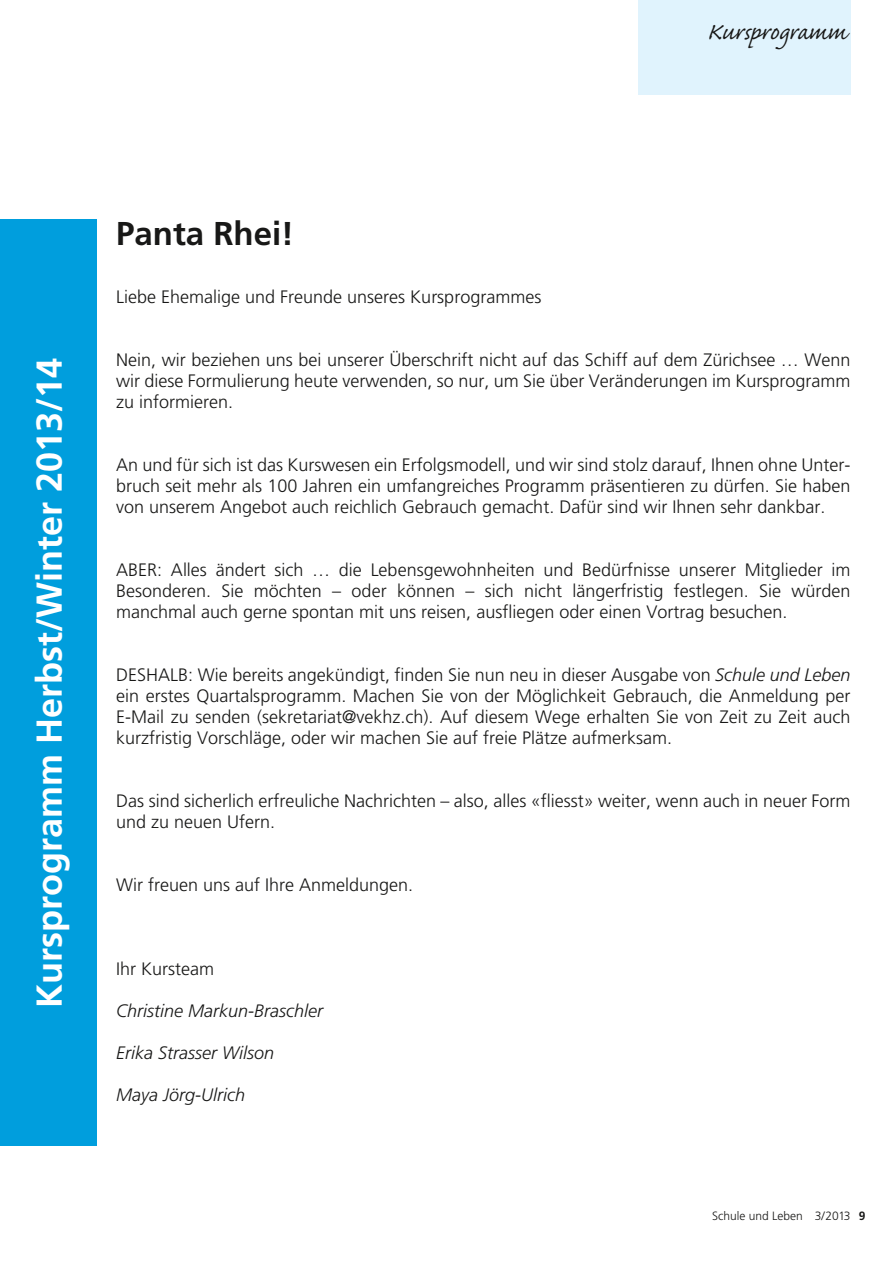
<style>
.page{position:relative;width:893px;height:1263px;background:#fff}
.page>*{position:absolute;margin:0;border:0;box-sizing:border-box;transform-origin:0 0}
.t1{font:700 36px "Frutiger";color:#fff}
.t2{font:700 33px "Frutiger";color:#181817}
.t3{font:30px "Caflisch Script";color:#181817}
.t4{font:300 18px/21px "Frutiger";color:#181817;text-align:justify}
.t5{font:italic 300 18px "Frutiger";color:#181817}
.t6{font:300 12px "Frutiger";color:#181817}
.s1{font-style:italic}
.s2{font-weight:700}
</style>
<div class="page">
<div style="left:638px;top:0;width:212px;height:94px;background:#e0f3fd"></div>
<div style="left:0;top:220px;width:96px;height:926px;background:#009edd"></div>
<h3 class="t3" style="left:707px;top:16px;width:141px">Kursprogramm</h3>
<h1 class="t1" style="left:28px;top:1008px;width:652px;rotate:-90deg">Kursprogramm Herbst/Winter 2013/14</h1>
<h2 class="t2" style="left:116px;top:214px;width:179px">Panta Rhei!</h2>
<p class="t4" style="left:116px;top:287px;width:427px">Liebe Ehemalige und Freunde unseres Kursprogrammes</p>
<p class="t4" style="left:116px;top:350px;width:736px">Nein, wir beziehen uns bei unserer Überschrift nicht auf das Schiff auf dem Zürichsee … Wenn wir diese Formulierung heute verwenden, so nur, um Sie über Veränderungen im Kursprogramm zu informieren.</p>
<p class="t4" style="left:116px;top:455px;width:736px">An und für sich ist das Kurswesen ein Erfolgsmodell, und wir sind stolz darauf, Ihnen ohne Unter&shy;bruch seit mehr als 100 Jahren ein umfangreiches Programm präsentieren zu dürfen. Sie haben von unserem Angebot auch reichlich Gebrauch gemacht. Dafür sind wir Ihnen sehr dankbar.</p>
<p class="t4" style="left:116px;top:560px;width:736px">ABER: Alles ändert sich … die Lebensgewohnheiten und Bedürfnisse unserer Mitglieder im Besonderen. Sie möchten – oder können – sich nicht längerfristig festlegen. Sie würden manchmal auch gerne spontan mit uns reisen, ausfliegen oder einen Vortrag besuchen.</p>
<p class="t4" style="left:116px;top:665px;width:736px">DESHALB: Wie bereits angekündigt, finden Sie nun neu in dieser Ausgabe von <span class="s1">Schule und Leben </span>ein erstes Quartalsprogramm. Machen Sie von der Möglichkeit Gebrauch, die Anmeldung per E-Mail zu senden (sekretariat@vekhz.ch). Auf diesem Wege erhalten Sie von Zeit zu Zeit auch kurzfristig Vorschläge, oder wir machen Sie auf freie Plätze aufmerksam.</p>
<p class="t4" style="left:116px;top:791px;width:736px">Das sind sicherlich erfreuliche Nachrichten – also, alles «fliesst» weiter, wenn auch in neuer Form und zu neuen Ufern.</p>
<p class="t4" style="left:116px;top:875px;width:299px">Wir freuen uns auf Ihre Anmeldungen.</p>
<p class="t4" style="left:116px;top:959px;width:99px">Ihr Kursteam</p>
<p class="t5" style="left:116px;top:1001px;width:208px">Christine Markun-Braschler</p>
<p class="t5" style="left:116px;top:1043px;width:159px">Erika Strasser Wilson</p>
<p class="t5" style="left:116px;top:1085px;width:130px">Maya Jörg-Ulrich</p>
<p class="t6" style="left:712px;top:1209px;width:155px">Schule und Leben 3/2013 <span class="s2">9</span></p>
</div>
